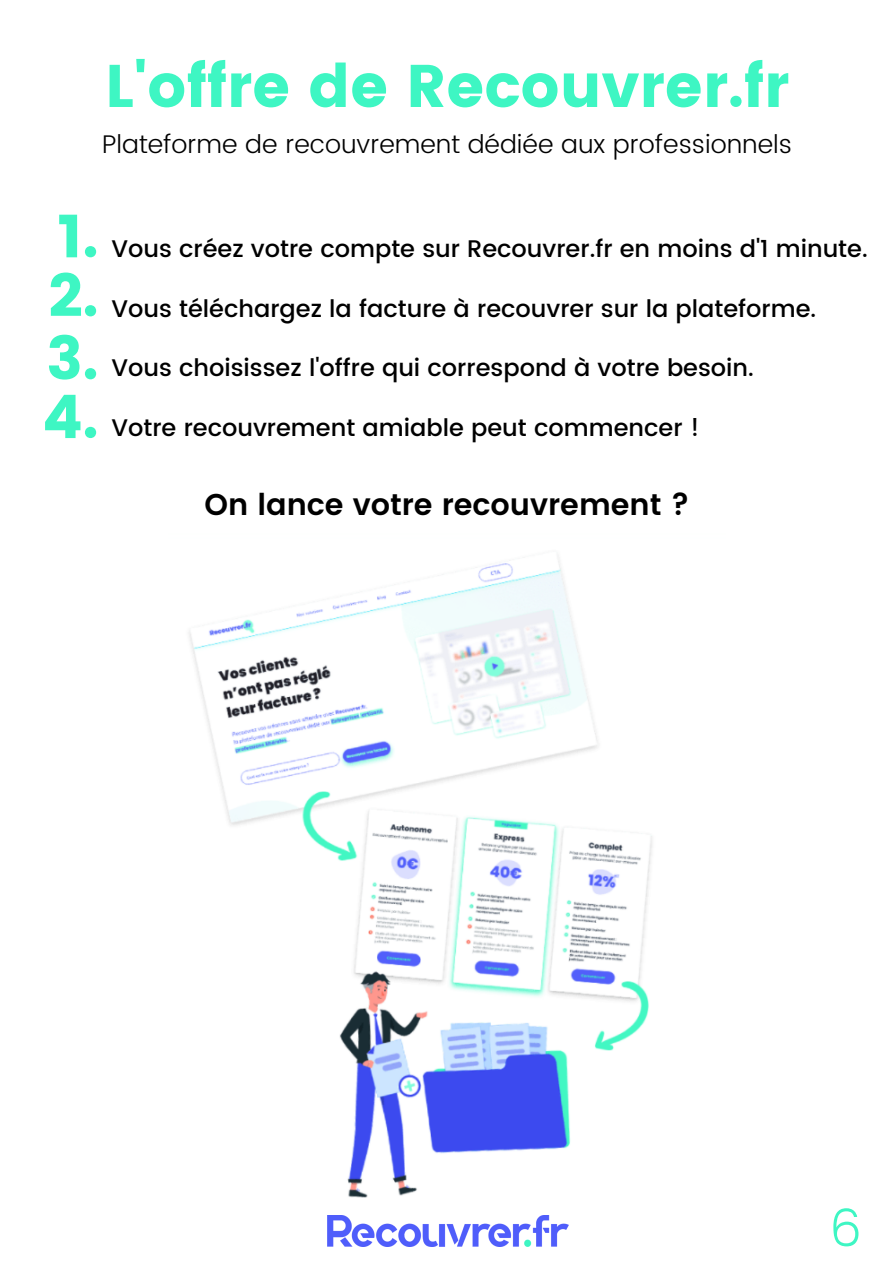
<style>
.page{position:relative;width:894px;height:1264px;background:#fff}
.page>*{position:absolute;margin:0;border:0;box-sizing:border-box;transform-origin:0 0}
.t1{font:60px "Poppins";color:#3ef6c3}
.t2{font:300 51px "Poppins";color:#3ef6c3}
.t3{font:600 30px "Poppins";color:#000}
.t4{font:300 25.5px "Poppins";color:#000}
.t5{font:500 24px "Poppins";color:#000}
</style>
<div class="page">
<img style="left:327px;top:1215px;width:241px;height:31px">
<img style="left:189px;top:561px;width:463px;height:637px">
<p class="t1" style="left:105px;top:51px;width:685px">L'offre de Recouvrer.fr</p>
<p class="t4" style="left:102px;top:130px;width:691px">Plateforme de recouvrement dédiée aux professionnels</p>
<p class="t1" style="left:57px;top:201px;width:42px">1.</p>
<p class="t1" style="left:48px;top:260px;width:51px">2.</p>
<p class="t1" style="left:46px;top:323px;width:53px">3.</p>
<p class="t1" style="left:42px;top:382px;width:58px">4.</p>
<p class="t5" style="left:111px;top:235px;width:757px">Vous créez votre compte sur Recouvrer.fr en moins d'1 minute.</p>
<p class="t5" style="left:111px;top:294px;width:706px">Vous téléchargez la facture à recouvrer sur la plateforme.</p>
<p class="t5" style="left:111px;top:354px;width:643px">Vous choisissez l'offre qui correspond à votre besoin.</p>
<p class="t5" style="left:111px;top:414px;width:589px">Votre recouvrement amiable peut commencer !</p>
<p class="t3" style="left:204px;top:487px;width:486px">On lance votre recouvrement ?</p>
<p class="t2" style="left:828px;top:1198px;width:34px">6</p>
</div>
